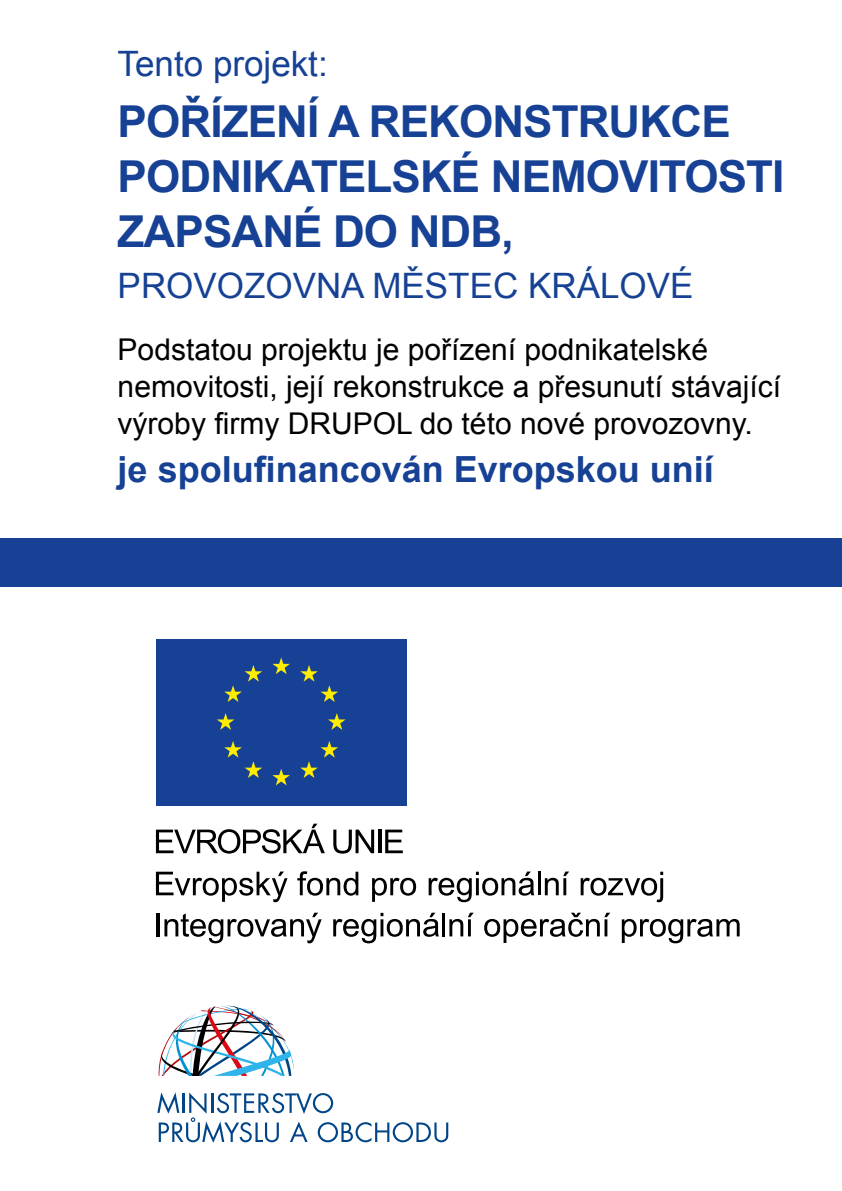
<style>
.page{position:relative;width:842px;height:1191px;background:#fff}
.page>*{position:absolute;margin:0;border:0;box-sizing:border-box;transform-origin:0 0}
.t1{font:700 44px/55px "Arial";letter-spacing:-.02em;color:#164194}
.t2{font:700 36px "Arial";color:#164194}
.t3{font:35px "Arial";color:#164194}
.t4{font:30px/37px "Arial";color:#000}
</style>
<div class="page">
<div style="left:0;top:539px;width:842px;height:48px;background:#164194"></div>
<svg style="left:156px;top:823px;width:169px;height:30px"></svg>
<svg style="left:333px;top:829px;width:41px;height:24px"></svg>
<hr style="left:378px;top:829px;width:3px;height:24px;background:#000">
<svg style="left:385px;top:829px;width:18px;height:24px"></svg>
<hr style="left:156px;top:912px;width:3px;height:24px;background:#000">
<svg style="left:164px;top:912px;width:158px;height:31px"></svg>
<svg style="left:333px;top:912px;width:106px;height:31px"></svg>
<hr style="left:442px;top:912px;width:3px;height:24px;background:#000">
<svg style="left:449px;top:912px;width:25px;height:24px"></svg>
<svg style="left:484px;top:912px;width:126px;height:31px"></svg>
<svg style="left:622px;top:919px;width:118px;height:24px"></svg>
<svg style="left:156px;top:871px;width:132px;height:31px"></svg>
<svg style="left:297px;top:871px;width:61px;height:24px"></svg>
<svg style="left:372px;top:877px;width:44px;height:25px"></svg>
<svg style="left:429px;top:871px;width:105px;height:31px"></svg>
<hr style="left:538px;top:871px;width:3px;height:24px;background:#000">
<svg style="left:545px;top:871px;width:24px;height:24px"></svg>
<svg style="left:581px;top:871px;width:82px;height:31px"></svg>
<div style="left:156px;top:639px;width:250px;height:166px;background:#164194"></div>
<svg style="left:272px;top:769px;width:18px;height:16px"></svg>
<svg style="left:328px;top:713px;width:18px;height:17px"></svg>
<svg style="left:217px;top:713px;width:17px;height:17px"></svg>
<svg style="left:272px;top:657px;width:18px;height:17px"></svg>
<svg style="left:224px;top:665px;width:38px;height:37px"></svg>
<svg style="left:300px;top:665px;width:38px;height:37px"></svg>
<svg style="left:300px;top:741px;width:38px;height:37px"></svg>
<svg style="left:224px;top:741px;width:38px;height:37px"></svg>
<svg style="left:157px;top:1092px;width:291px;height:50px"></svg>
<svg style="left:158px;top:1005px;width:136px;height:70px"></svg>
<p class="t3" style="left:118px;top:40px;width:212px">Tento projekt:</p>
<h1 class="t1" style="left:118px;top:96px;width:668px">POŘÍZENÍ A REKONSTRUKCE<br>PODNIKATELSKÉ NEMOVITOSTI<br>ZAPSANÉ DO ND B,</h1>
<p class="t3" style="left:118px;top:262px;width:577px">provozovna Městec Králové</p>
<p class="t4" style="left:118px;top:331px;width:665px">Podstatou projektu je pořízení podnikatelské nemovitosti, její rekonstrukce a přesunutí stávající výroby firmy DRUPOL</p>
<p class="t4" style="left:420px;top:405px;width:334px">do této nové provozovny.</p>
<p class="t2" style="left:118px;top:445px;width:598px">JE SPOLUFINANCOVÁN EVROPSKOU UNIÍ</p>
</div>
